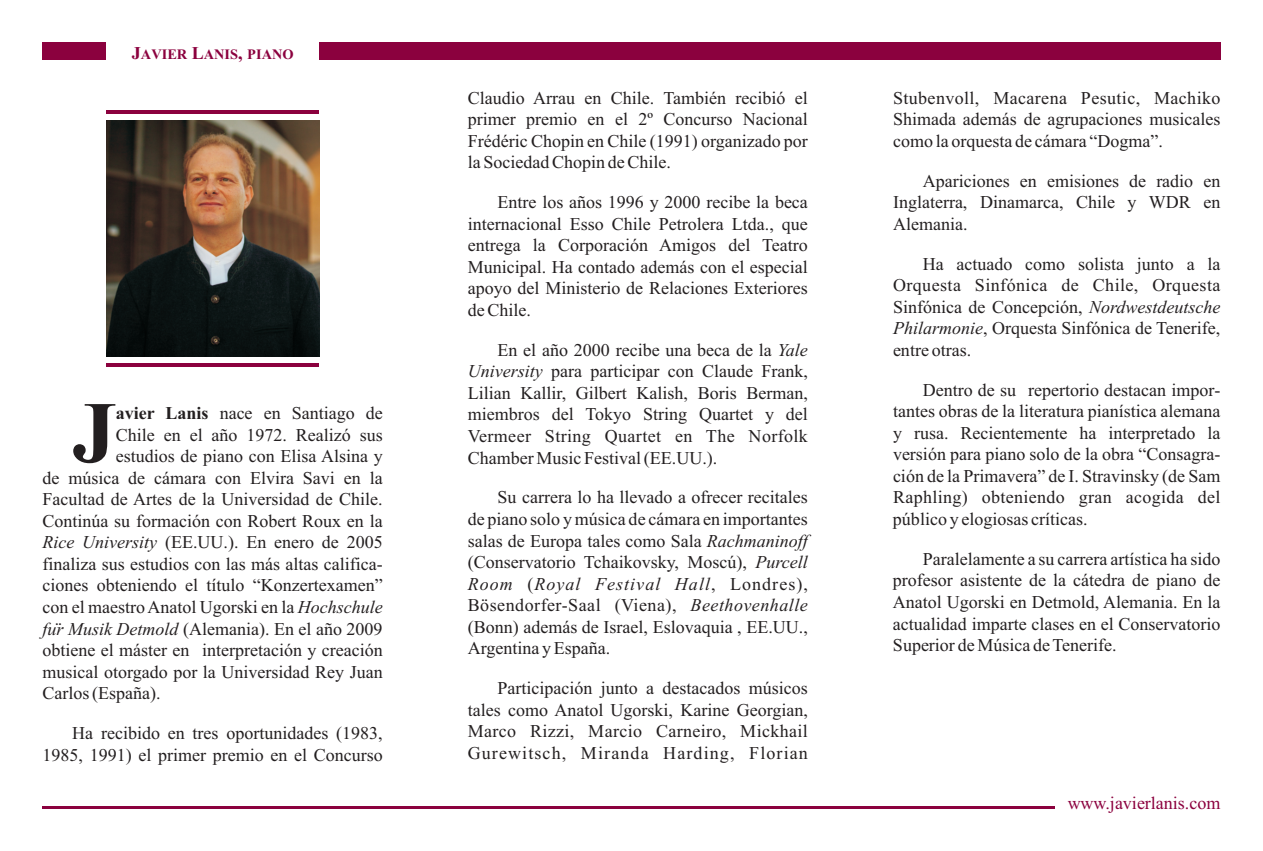
<style>
.page{position:relative;width:1263px;height:851px;background:#fff}
.page>*{position:absolute;margin:0;border:0;box-sizing:border-box;transform-origin:0 0}
.t1{font:700 87.3px "Times New Roman";color:#231f20}
.t2{font:18px/21.6px "Times New Roman";color:#231f20;text-align:justify}
.t3{font:18px "Times New Roman";color:#8b013e}
.t4{font:700 14.4px "Times New Roman";color:#8b013e}
.s1{font-size:18px}
.s2{font-weight:700}
.s3{font-style:italic}
</style>
<div class="page">
<div style="left:43px;top:43px;width:63px;height:17px;background:#8b013e"></div>
<hr style="left:43px;top:805px;width:1012px;height:3px;background:#8b013e">
<div style="left:319px;top:43px;width:901px;height:17px;background:#8b013e"></div>
<img style="left:106px;top:121px;width:213px;height:235px">
<hr style="left:106px;top:110px;width:213px;height:4px;background:#8b013e">
<hr style="left:106px;top:363px;width:213px;height:4px;background:#8b013e">
<p class="t4" style="left:132px;top:49px;width:163px"><span class="s1">J</span>AVIER <span class="s1">L</span>ANIS<span class="s1">,</span> PIANO</p>
<h1 class="t1" style="left:72px;top:402px;width:45px">J</h1>
<p class="t2" style="left:116px;top:404px;width:268px"><span class="s2">avier Lanis</span> nace en Santiago de</p>
<p class="t2" style="left:116px;top:425px;width:268px">Chile en el año 1972. Realizó sus</p>
<p class="t2" style="left:116px;top:447px;width:268px">estudios de piano con Elisa Alsina y</p>
<p class="t2" style="left:43px;top:468px;width:342px">de música de cámara con Elvira Savi en la</p>
<p class="t2" style="left:43px;top:490px;width:342px">Facultad de Artes de la Universidad de Chile.</p>
<p class="t2" style="left:43px;top:511px;width:342px">Continúa su formación con Robert Roux en la</p>
<p class="t2" style="left:43px;top:533px;width:342px"><span class="s3">Rice University</span> (EE.UU.). En enero de 2005</p>
<p class="t2" style="left:43px;top:554px;width:342px">finaliza sus estudios con las más altas califica-</p>
<p class="t2" style="left:43px;top:576px;width:342px">ciones obteniendo el título “Konzertexamen”</p>
<p class="t2" style="left:43px;top:598px;width:342px">con el maestro Anatol Ugorski en la <span class="s3">Hochschule</span></p>
<p class="t2" style="left:43px;top:619px;width:342px"><span class="s3">fu¨r Musik Detmold</span> (Alemania). En el año 2009</p>
<p class="t2" style="left:43px;top:641px;width:342px">obtiene el máster en interpretación y creación</p>
<p class="t2" style="left:43px;top:662px;width:342px">musical otorgado por la Universidad Rey Juan</p>
<p class="t2" style="left:43px;top:684px;width:120px">Carlos (España).</p>
<p class="t2" style="left:43px;top:723px;width:342px;text-align:right">Ha recibido en tres oportunidades (1983,<br>1985, 1991) el primer premio en el Concurso</p>
<p class="t2" style="left:468px;top:89px;width:342px">Claudio Arrau en Chile. También recibió el primer premio en el 2º Concurso Nacional Frédéric Chopin en Chile (1991) organizado por la Sociedad Chopin de Chile.</p>
<p class="t2" style="left:468px;top:193px;width:342px;text-indent:30px">Entre los años 1996 y 2000 recibe la beca internacional Esso Chile Petrolera Ltda., que entrega la Corporación Amigos del Teatro Municipal. Ha contado además con el especial apoyo del Ministerio de Relaciones Exteriores de Chile.</p>
<p class="t2" style="left:468px;top:341px;width:342px;text-indent:30px">En el año 2000 recibe una beca de la <span class="s3">Yale University</span> para participar con Claude Frank, Lilian Kallir, Gilbert Kalish, Boris Berman, miembros del Tokyo String Quartet y del Vermeer String Quartet en The Norfolk Chamber Music Festival (EE.UU.).</p>
<p class="t2" style="left:468px;top:488px;width:342px;text-indent:30px">Su carrera lo ha llevado a ofrecer recitales de piano solo y música de cámara en importantes salas de Europa tales como Sala <span class="s3">Rachmaninoff </span>(Conservatorio Tchaikovsky, Moscú), <span class="s3">Purcell Room</span> (<span class="s3">Royal Festival Hall</span>, Londres), Bösendorfer-Saal (Viena), <span class="s3">Beethovenhalle </span>(Bonn) además de Israel, Eslovaquia , EE.UU., Argentina y España.</p>
<p class="t2" style="left:468px;top:679px;width:342px;text-indent:30px">Participación junto a destacados músicos tales como Anatol Ugorski, Karine Georgian, Marco Rizzi, Marcio Carneiro, Mickhail Gurewitsch, Miranda Harding, Florian</p>
<p class="t2" style="left:893px;top:89px;width:329px">Stubenvoll, Macarena Pesutic, Machiko Shimada además de agrupaciones musicales como la orquesta de cámara “Dogma”.</p>
<p class="t2" style="left:893px;top:171px;width:329px;text-indent:30px">Apariciones en emisiones de radio en Inglaterra, Dinamarca, Chile y WDR en Alemania.</p>
<p class="t2" style="left:893px;top:254px;width:329px;text-indent:30px">Ha actuado como solista junto a la Orquesta Sinfónica de Chile, Orquesta Sinfónica de Concepción, <span class="s3">Nordwestdeutsche Philarmonie</span>, Orquesta Sinfónica de Tenerife, entre otras.</p>
<p class="t2" style="left:893px;top:380px;width:329px;text-indent:30px">Dentro de su repertorio destacan impor&shy;tantes obras de la literatura pianística alemana y rusa. Recientemente ha interpretado la versión para piano solo de la obra “Consagra&shy;ción de la Primavera” de I. Stravinsky (de Sam Raphling) obteniendo gran acogida del público y elogiosas críticas.</p>
<p class="t2" style="left:893px;top:549px;width:329px;text-indent:30px">Paralelamente a su carrera artística ha sido profesor asistente de la cátedra de piano de Anatol Ugorski en Detmold, Alemania. En la actualidad imparte clases en el Conservatorio Superior de Música de Tenerife.</p>
<p class="t3" style="left:1068px;top:796px;width:154px">www.javierlanis.com</p>
</div>
